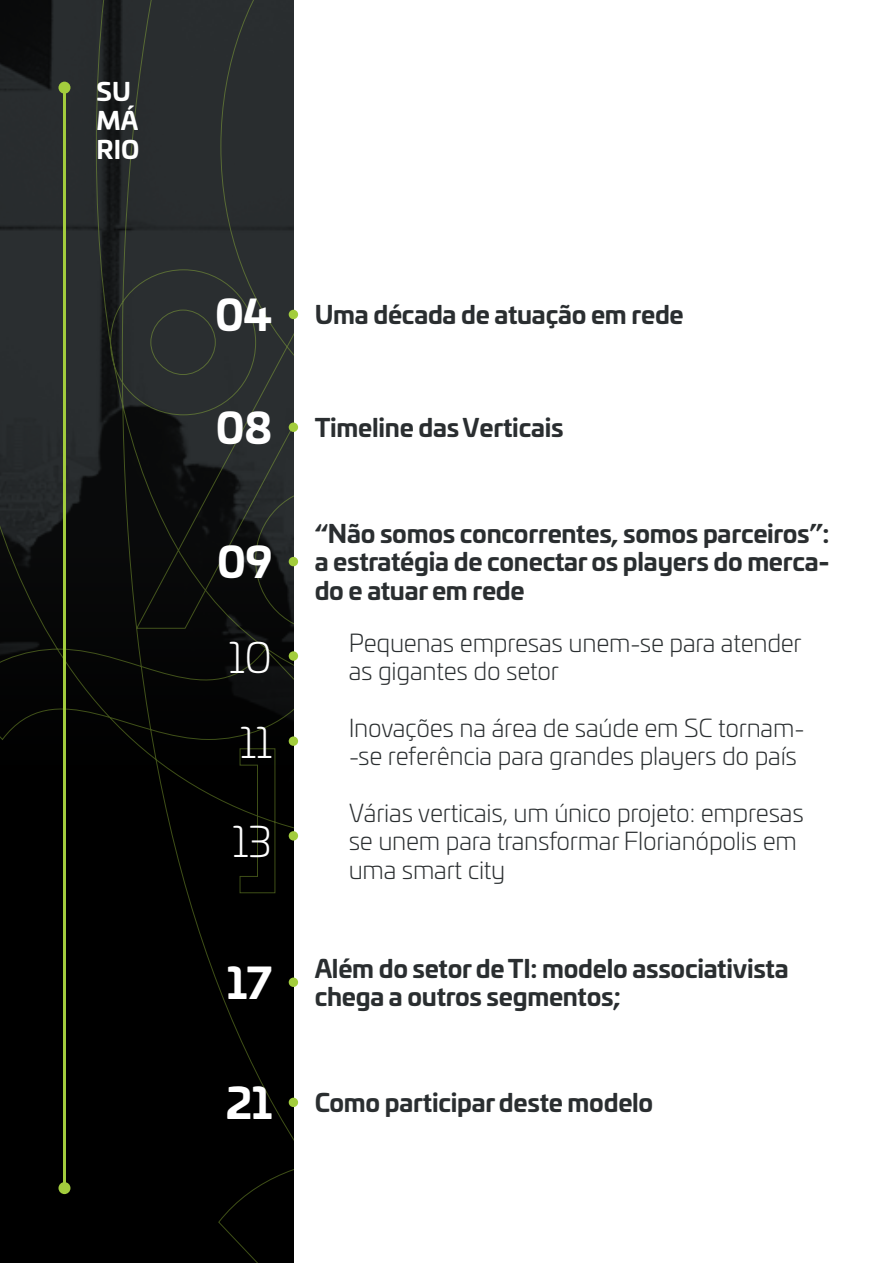
<style>
.page{position:relative;width:893px;height:1263px;background:#fff}
.page>*{position:absolute;margin:0;border:0;box-sizing:border-box;transform-origin:0 0}
.t1{font:700 42px "Univia Pro";letter-spacing:-.01em;color:#fff}
.t2{font:300 42px "Univia Pro";color:#fff}
.t3{font:700 24.75px/28.5px "Univia Pro";letter-spacing:-.01em;color:#2a2e30}
.t4{font:300 24.75px/28.5px "Univia Pro";letter-spacing:-.01em;color:#2a2e30}
.t5{font:700 24.75px "Univia Pro";letter-spacing:.01em;color:#fff}
</style>
<div class="page">
<svg style="left:0;top:0;width:293px;height:1263px;background:#111212"></svg>
<hr style="left:63px;top:88px;width:3px;height:1100px;background:#a3cd3d">
<div style="left:58px;top:82px;width:12px;height:12px;background:#a3cd3d;border-radius:50%"></div>
<div style="left:58px;top:1182px;width:12px;height:12px;background:#a3cd3d;border-radius:50%"></div>
<div style="left:289px;top:310px;width:9px;height:9px;background:#a3cd3d;border-radius:50%"></div>
<div style="left:289px;top:422px;width:9px;height:10px;background:#a3cd3d;border-radius:50%"></div>
<div style="left:289px;top:557px;width:9px;height:9px;background:#a3cd3d;border-radius:50%"></div>
<div style="left:289px;top:651px;width:9px;height:10px;background:#a3cd3d;border-radius:50%"></div>
<div style="left:289px;top:736px;width:9px;height:10px;background:#a3cd3d;border-radius:50%"></div>
<div style="left:289px;top:831px;width:9px;height:9px;background:#a3cd3d;border-radius:50%"></div>
<div style="left:289px;top:977px;width:9px;height:10px;background:#a3cd3d;border-radius:50%"></div>
<div style="left:289px;top:1098px;width:9px;height:9px;background:#a3cd3d;border-radius:50%"></div>
<p class="t5" style="left:96px;top:72px;width:36px">SU</p>
<p class="t5" style="left:96px;top:101px;width:44px">MÁ</p>
<p class="t5" style="left:96px;top:130px;width:45px">RIO</p>
<p class="t1" style="left:215px;top:282px;width:59px">04</p>
<p class="t3" style="left:315px;top:299px;width:371px">Uma década de atuação em rede</p>
<p class="t1" style="left:216px;top:394px;width:58px">08</p>
<p class="t3" style="left:315px;top:412px;width:250px">Timeline das Verticais</p>
<p class="t1" style="left:217px;top:529px;width:56px">09</p>
<p class="t2" style="left:228px;top:627px;width:45px">10</p>
<p class="t2" style="left:240px;top:713px;width:34px">11</p>
<p class="t2" style="left:232px;top:812px;width:41px">13</p>
<p class="t1" style="left:227px;top:949px;width:47px">17</p>
<p class="t3" style="left:315px;top:517px;width:516px">“Não somos concorrentes, somos parceiros”:</p>
<p class="t3" style="left:315px;top:546px;width:517px">a estratégia de conectar os players do merca&shy;do e atuar em rede</p>
<p class="t4" style="left:349px;top:627px;width:455px">Pequenas empresas unem-se para atender</p>
<p class="t4" style="left:349px;top:656px;width:212px">as gigantes do setor</p>
<p class="t4" style="left:349px;top:712px;width:458px">Inovações na área de saúde em SC tornam-</p>
<p class="t4" style="left:349px;top:741px;width:450px">-se referência para grandes players do país</p>
<p class="t4" style="left:349px;top:797px;width:457px">Várias verticais, um único projeto: empresas se unem para transformar Florianópolis em uma smart city</p>
<p class="t3" style="left:315px;top:952px;width:476px">Além do setor de TI: modelo associativista</p>
<p class="t3" style="left:315px;top:981px;width:308px">chega a outros segmentos;</p>
<p class="t1" style="left:226px;top:1070px;width:48px">21</p>
<p class="t3" style="left:315px;top:1087px;width:340px">Como participar deste modelo</p>
</div>
